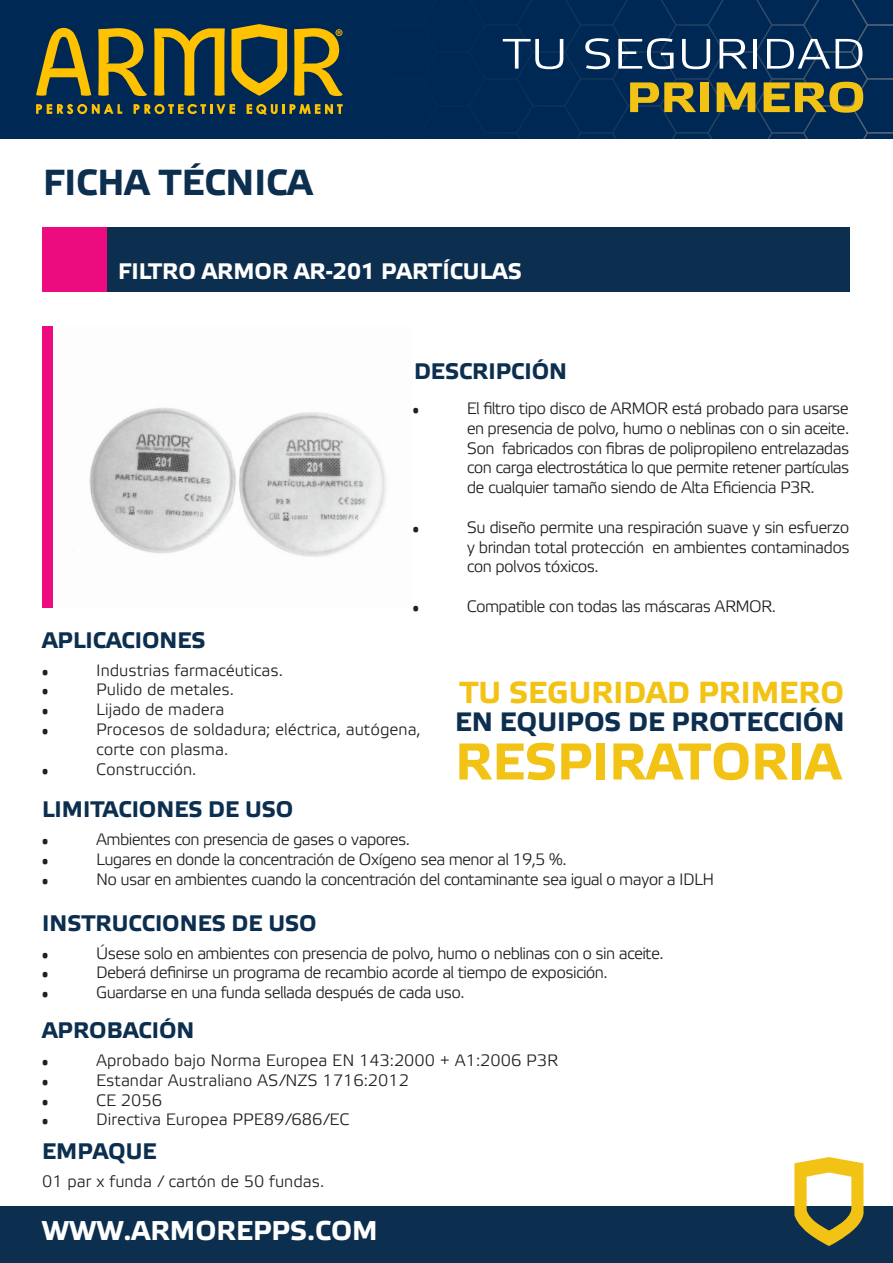
<style>
.page{position:relative;width:893px;height:1263px;background:#fff}
.page>*{position:absolute;margin:0;border:0;box-sizing:border-box;transform-origin:0 0}
.t1{font:700 51.75px "Etelka Text";color:#f2c315}
.t2{font:42.6px "Etelka Light Pro";color:#fff;scale:1.17 1}
.t3{font:700 42.6px "Etelka Text";color:#f2c315;scale:1.17 1}
.t4{font:700 36.3px "Etelka Text";color:#0c2e4f}
.t5{font:700 30.45px "Etelka Text";color:#f2c315}
.t6{font:700 27.15px "Etelka Text";color:#fff}
.t7{font:700 26.55px "Etelka Text";color:#0c2e4f}
.t8{font:700 22.5px "Etelka Text";color:#0c2e4f}
.t9{font:700 22.5px "Etelka Text";color:#fff}
.t10{font:16.5px/19.8px "Etelka Light Pro";letter-spacing:-.04em;color:#231f20;text-align:justify}
.t11{font:16.5px/19.8px "Etelka Light Pro";color:#231f20}
.t12{font:10.5px "Etelka Light Pro";color:#231f20}
</style>
<div class="page">
<div style="left:42px;top:227px;width:808px;height:64px;background:#0c2e4f"></div>
<div style="left:42px;top:227px;width:65px;height:64px;background:#ed0c7f"></div>
<img style="left:89px;top:408px;width:298px;height:149px">
<div style="left:42px;top:326px;width:11px;height:282px;background:#ed0c7f"></div>
<div style="left:0;top:1206px;width:892px;height:57px;background:#0c2e4f"></div>
<svg style="left:794px;top:1157px;width:69px;height:89px"></svg>
<svg style="left:0;top:0;width:893px;height:139px;background:#16354e"></svg>
<h3 class="t4" style="left:43px;top:159px;width:271px">FICHA TÉCNICA</h3>
<h2 class="t2" style="left:502px;top:31px;width:312px">TU SEGURIDAD</h2>
<h2 class="t3" style="left:626px;top:70px;width:206px">PRIMERO</h2>
<h3 class="t9" style="left:118px;top:257px;width:405px">FILTRO ARMOR AR-201 PARTÍCULAS</h3>
<h3 class="t8" style="left:414px;top:357px;width:155px">DESCRIPCIÓN</h3>
<h3 class="t8" style="left:42px;top:626px;width:165px">APLICACIONES</h3>
<p class="t12" style="left:413px;top:405px;width:8px">•</p>
<p class="t10" style="left:467px;top:399px;width:384px">El filtro tipo disco de ARMOR está probado para usarse en presencia de polvo, humo o neblinas con o sin aceite.<br>Son fabricados con fibras de polipropileno entrelazadas con carga electrostática lo que permite retener partículas de cualquier tamaño siendo de Alta Eficiencia P3R.</p>
<p class="t12" style="left:413px;top:524px;width:8px">•</p>
<p class="t10" style="left:467px;top:518px;width:385px">Su diseño permite una respiración suave y sin esfuerzo y brindan total protección en ambientes contaminados con polvos tóxicos.</p>
<p class="t12" style="left:413px;top:603px;width:8px">•</p>
<p class="t10" style="left:467px;top:597px;width:311px">Compatible con todas las máscaras ARMOR.</p>
<p class="t12" style="left:42px;top:666px;width:8px">•</p>
<p class="t11" style="left:96px;top:661px;width:188px">Industrias farmacéuticas.</p>
<p class="t12" style="left:42px;top:686px;width:8px">•</p>
<p class="t11" style="left:96px;top:681px;width:139px">Pulido de metales.</p>
<p class="t12" style="left:42px;top:706px;width:8px">•</p>
<p class="t11" style="left:96px;top:700px;width:130px">Lijado de madera</p>
<p class="t12" style="left:42px;top:726px;width:8px">•</p>
<p class="t11" style="left:96px;top:720px;width:326px">Procesos de soldadura; eléctrica, autógena, corte con plasma.</p>
<p class="t12" style="left:42px;top:765px;width:8px">•</p>
<p class="t11" style="left:96px;top:760px;width:102px">Construcción.</p>
<h3 class="t8" style="left:42px;top:795px;width:253px">LIMITACIONES DE USO</h3>
<h3 class="t5" style="left:459px;top:673px;width:386px">TU SEGURIDAD PRIMERO</h3>
<h3 class="t7" style="left:455px;top:705px;width:391px">EN EQUIPOS DE PROTECCIÓN</h3>
<h1 class="t1" style="left:455px;top:729px;width:387px">RESPIRATORIA</h1>
<p class="t12" style="left:42px;top:836px;width:8px">•</p>
<p class="t10" style="left:96px;top:831px;width:315px">Ambientes con presencia de gases o vapores.</p>
<p class="t12" style="left:42px;top:856px;width:8px">•</p>
<p class="t10" style="left:96px;top:850px;width:472px">Lugares en donde la concentración de Oxígeno sea menor al 19,5 %.</p>
<p class="t12" style="left:42px;top:876px;width:8px">•</p>
<p class="t10" style="left:96px;top:870px;width:619px">No usar en ambientes cuando la concentración del contaminante sea igual o mayor a IDLH</p>
<h3 class="t8" style="left:42px;top:909px;width:276px">INSTRUCCIONES DE USO</h3>
<p class="t12" style="left:42px;top:949px;width:8px">•</p>
<p class="t10" style="left:96px;top:944px;width:569px">Úsese solo en ambientes con presencia de polvo, humo o neblinas con o sin aceite.</p>
<p class="t12" style="left:42px;top:969px;width:8px">•</p>
<p class="t10" style="left:96px;top:964px;width:513px">Deberá definirse un programa de recambio acorde al tiempo de exposición.</p>
<p class="t12" style="left:42px;top:989px;width:8px">•</p>
<p class="t10" style="left:96px;top:983px;width:370px">Guardarse en una funda sellada después de cada uso.</p>
<h3 class="t8" style="left:42px;top:1016px;width:154px">APROBACIÓN</h3>
<p class="t12" style="left:42px;top:1057px;width:8px">•</p>
<p class="t11" style="left:96px;top:1051px;width:464px">Aprobado bajo Norma Europea EN 143:2000 + A1:2006 P3R</p>
<p class="t12" style="left:42px;top:1077px;width:8px">•</p>
<p class="t11" style="left:96px;top:1071px;width:314px">Estandar Australiano AS/NZS 1716:2012</p>
<p class="t12" style="left:42px;top:1096px;width:8px">•</p>
<p class="t10" style="left:96px;top:1091px;width:67px">CE 2056</p>
<p class="t12" style="left:42px;top:1116px;width:8px">•</p>
<p class="t11" style="left:96px;top:1111px;width:255px">Directiva Europea PPE89/686/EC</p>
<h3 class="t8" style="left:42px;top:1137px;width:116px">EMPAQUE</h3>
<p class="t11" style="left:42px;top:1172px;width:284px">01 par x funda / cartón de 50 fundas.</p>
<h3 class="t6" style="left:42px;top:1213px;width:337px">WWW.ARMOREPPS.COM</h3>
</div>
